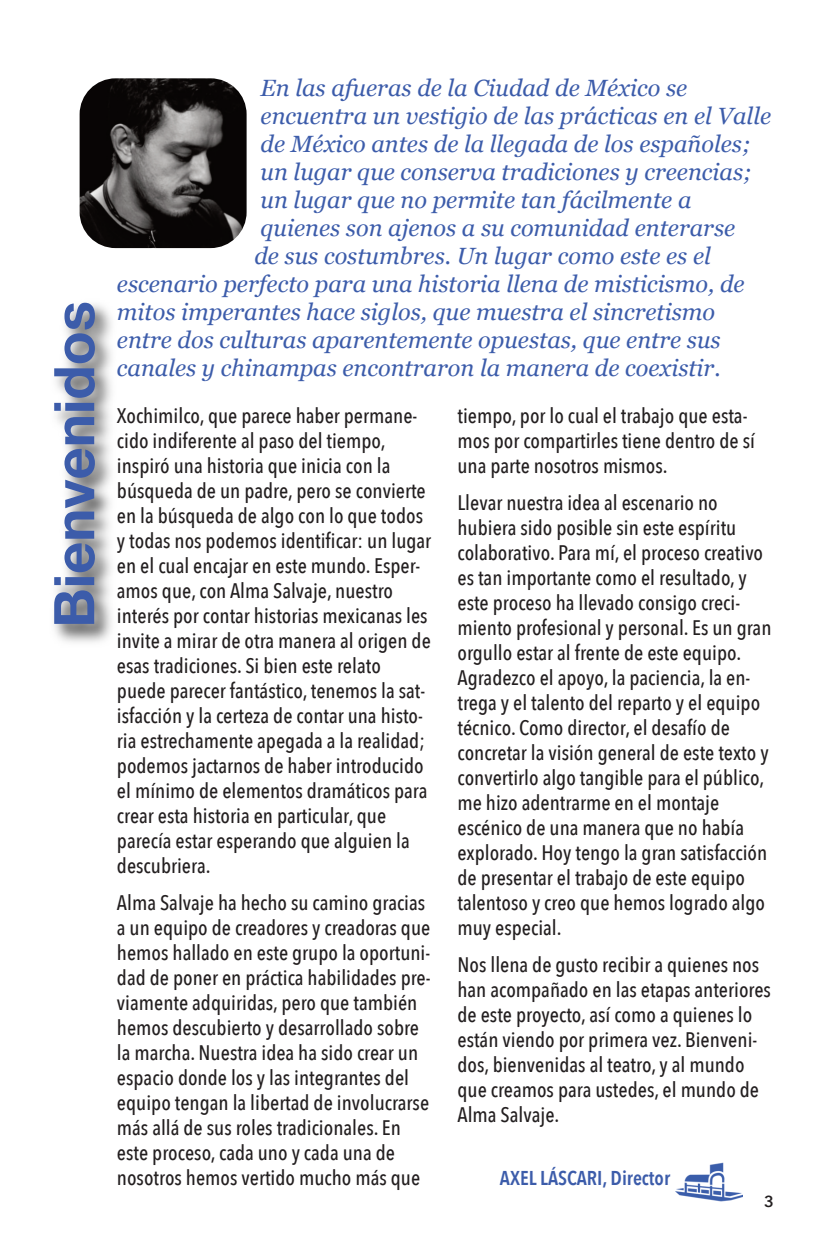
<style>
.page{position:relative;width:828px;height:1260px;background:#fff}
.page>*{position:absolute;margin:0;border:0;box-sizing:border-box;transform-origin:0 0}
.t1{font:700 56px "Helvetica Neue";color:#3c5caa}
.t2{font:italic 23.6px "Georgia";color:#3c5caa}
.t3{font:500 21px/25px "Avenir Next Condensed";color:#231f20}
.t4{font:600 20px "Avenir Next Condensed";color:#3c5caa}
.t5{font:600 16px "Avenir Next";color:#231f20}
</style>
<div class="page">
<img style="left:80px;top:78px;width:167px;height:170px;border-radius:36px">
<img style="left:54px;top:304px;width:58px;height:339px">
<img style="left:676px;top:1162px;width:66px;height:40px">
<p class="t1" style="left:40px;top:628px;width:328px;rotate:-90deg">Bienvenidos</p>
<p class="t2" style="left:261px;top:74px;width:428px">En las afueras de la Ciudad de México se</p>
<p class="t2" style="left:261px;top:102px;width:512px">encuentra un vestigio de las prácticas en el Valle</p>
<p class="t2" style="left:261px;top:130px;width:492px">de México antes de la llegada de los españoles;</p>
<p class="t2" style="left:261px;top:158px;width:493px">un lugar que conserva tradiciones y creencias;</p>
<p class="t2" style="left:261px;top:186px;width:432px">un lugar que no permite tan fácilmente a</p>
<p class="t2" style="left:261px;top:214px;width:476px">quienes son ajenos a su comunidad enterarse</p>
<p class="t2" style="left:254px;top:242px;width:458px">de sus costumbres. Un lugar como este es el</p>
<p class="t2" style="left:117px;top:270px;width:629px">escenario perfecto para una historia llena de misticismo, de</p>
<p class="t2" style="left:117px;top:298px;width:600px">mitos imperantes hace siglos, que muestra el sincretismo</p>
<p class="t2" style="left:117px;top:326px;width:605px">entre dos culturas aparentemente opuestas, que entre sus</p>
<p class="t2" style="left:117px;top:354px;width:605px">canales y chinampas encontraron la manera de coexistir.</p>
<p class="t3" style="left:117px;top:403px;width:316px">Xochimilco, que parece haber permane&shy;cido indiferente al paso del tiempo, inspiró una historia que inicia con la búsqueda de un padre, pero se convierte en la búsqueda de algo con lo que todos y todas nos podemos identificar: un lugar en el cual encajar en este mundo. Esper&shy;amos que, con Alma Salvaje, nuestro interés por contar historias mexicanas les invite a mirar de otra manera al origen de esas tradiciones. Si bien este relato puede parecer fantástico, tenemos la sat&shy;isfacción y la certeza de contar una histo&shy;ria estrechamente apegada a la realidad; podemos jactarnos de haber introducido el mínimo de elementos dramáticos para crear esta historia en particular, que parecía estar esperando que alguien la descubriera.</p>
<p class="t3" style="left:117px;top:890px;width:315px">Alma Salvaje ha hecho su camino gracias a un equipo de creadores y creadoras que hemos hallado en este grupo la oportuni&shy;dad de poner en práctica habilidades pre&shy;viamente adquiridas, pero que también hemos descubierto y desarrollado sobre la marcha. Nuestra idea ha sido crear un espacio donde los y las integrantes del equipo tengan la libertad de involucrarse más allá de sus roles tradicionales. En este proceso, cada uno y cada una de nosotros hemos vertido mucho más que</p>
<p class="t3" style="left:457px;top:403px;width:299px">tiempo, por lo cual el trabajo que esta&shy;mos por compartirles tiene dentro de sí una parte nosotros mismos.</p>
<p class="t3" style="left:457px;top:490px;width:316px">Llevar nuestra idea al escenario no hubiera sido posible sin este espíritu colaborativo. Para mí, el proceso creativo es tan importante como el resultado, y este proceso ha llevado consigo creci&shy;miento profesional y personal. Es un gran orgullo estar al frente de este equipo.<br>Agradezco el apoyo, la paciencia, la en&shy;trega y el talento del reparto y el equipo técnico. Como director, el desafío de concretar la visión general de este texto y convertirlo algo tangible para el público, me hizo adentrarme en el montaje escénico de una manera que no había explorado. Hoy tengo la gran satisfacción de presentar el trabajo de este equipo talentoso y creo que hemos logrado algo muy especial.</p>
<p class="t3" style="left:457px;top:952px;width:315px">Nos llena de gusto recibir a quienes nos han acompañado en las etapas anteriores de este proyecto, así como a quienes lo están viendo por primera vez. Bienveni&shy;dos, bienvenidas al teatro, y al mundo que creamos para ustedes, el mundo de Alma Salvaje.</p>
<p class="t4" style="left:500px;top:1165px;width:172px">AXEL LÁSCARI, Director</p>
<p class="t5" style="left:764px;top:1191px;width:11px">3</p>
</div>
